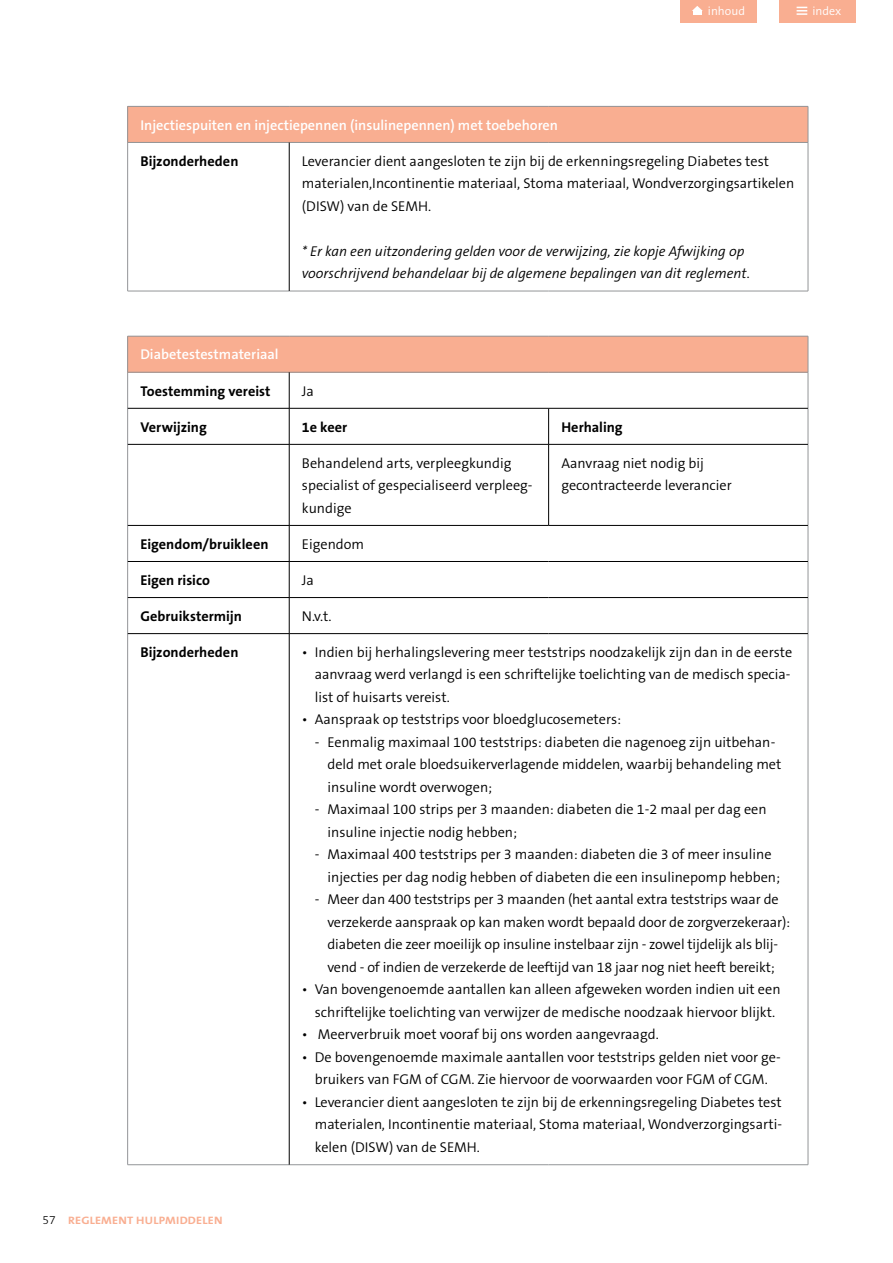
<style>
.page{position:relative;width:893px;height:1263px;background:#fff}
.page>*{position:absolute;margin:0;border:0;box-sizing:border-box;transform-origin:0 0}
.t1{font:300 14.25px/22.5px "The Sans B W4";color:#000}
.t2{font:italic 300 14.25px/22.5px "The Sans B W4";color:#000}
.t3{font:700 14.25px "The Sans B W7";letter-spacing:.005em;color:#000}
.t4{font:600 14.25px "The Sans B W6";color:#fff}
.t5{font:300 12px "The Sans B W4";color:#fff}
.t6{font:700 10.8px "The Sans B W7";letter-spacing:.015em;color:#f9ae91;scale:1.13 1}
.s1{font-family:"The Sans B W3";font-weight:300;font-size:12px;color:#000}
</style>
<div class="page">
<div style="left:680px;top:0;width:76px;height:23px;background:#f9ae91"></div>
<svg style="left:692px;top:6px;width:11px;height:5px"></svg>
<div style="left:693px;top:10px;width:8px;height:5px;background:#fff"></div>
<div style="left:780px;top:0;width:76px;height:23px;background:#f9ae91"></div>
<svg style="left:797px;top:7px;width:10px;height:8px"></svg>
<div style="left:128px;top:106px;width:680px;height:36px;background:#f9ae91"></div>
<hr style="left:128px;top:106px;width:161px;height:1px;background:#939598">
<hr style="left:127px;top:106px;width:1px;height:36px;background:#939598">
<hr style="left:289px;top:106px;width:260px;height:1px;background:#939598">
<hr style="left:549px;top:106px;width:259px;height:1px;background:#939598">
<hr style="left:808px;top:106px;width:1px;height:36px;background:#939598">
<hr style="left:128px;top:142px;width:161px;height:1px;background:#939598">
<hr style="left:127px;top:143px;width:1px;height:148px;background:#939598">
<hr style="left:289px;top:142px;width:260px;height:1px;background:#939598">
<hr style="left:549px;top:142px;width:259px;height:1px;background:#939598">
<hr style="left:808px;top:143px;width:1px;height:148px;background:#939598">
<hr style="left:128px;top:291px;width:161px;height:1px;background:#939598">
<hr style="left:289px;top:291px;width:260px;height:1px;background:#939598">
<hr style="left:549px;top:291px;width:259px;height:1px;background:#939598">
<hr style="left:289px;top:143px;width:1px;height:148px;background:#000">
<div style="left:128px;top:336px;width:680px;height:36px;background:#f9ae91"></div>
<hr style="left:128px;top:336px;width:161px;height:1px;background:#939598">
<hr style="left:127px;top:336px;width:1px;height:36px;background:#939598">
<hr style="left:289px;top:336px;width:260px;height:1px;background:#939598">
<hr style="left:549px;top:336px;width:259px;height:1px;background:#939598">
<hr style="left:808px;top:336px;width:1px;height:36px;background:#939598">
<hr style="left:128px;top:372px;width:161px;height:1px;background:#939598">
<hr style="left:127px;top:372px;width:1px;height:36px;background:#939598">
<hr style="left:289px;top:372px;width:260px;height:1px;background:#939598">
<hr style="left:549px;top:372px;width:259px;height:1px;background:#939598">
<hr style="left:808px;top:372px;width:1px;height:36px;background:#939598">
<hr style="left:127px;top:408px;width:1px;height:36px;background:#939598">
<hr style="left:808px;top:408px;width:1px;height:36px;background:#939598">
<hr style="left:127px;top:444px;width:1px;height:81px;background:#939598">
<hr style="left:808px;top:444px;width:1px;height:81px;background:#939598">
<hr style="left:127px;top:525px;width:1px;height:36px;background:#939598">
<hr style="left:808px;top:525px;width:1px;height:36px;background:#939598">
<hr style="left:127px;top:561px;width:1px;height:36px;background:#939598">
<hr style="left:808px;top:561px;width:1px;height:36px;background:#939598">
<hr style="left:127px;top:597px;width:1px;height:37px;background:#939598">
<hr style="left:808px;top:597px;width:1px;height:37px;background:#939598">
<hr style="left:127px;top:634px;width:1px;height:531px;background:#939598">
<hr style="left:808px;top:634px;width:1px;height:531px;background:#939598">
<hr style="left:128px;top:1164px;width:161px;height:1px;background:#939598">
<hr style="left:289px;top:1164px;width:260px;height:1px;background:#939598">
<hr style="left:549px;top:1164px;width:259px;height:1px;background:#939598">
<hr style="left:289px;top:372px;width:1px;height:36px;background:#000">
<hr style="left:128px;top:408px;width:161px;height:1px;background:#000">
<hr style="left:289px;top:408px;width:260px;height:1px;background:#000">
<hr style="left:289px;top:408px;width:1px;height:36px;background:#000">
<hr style="left:549px;top:408px;width:259px;height:1px;background:#000">
<hr style="left:548px;top:408px;width:1px;height:36px;background:#000">
<hr style="left:128px;top:444px;width:161px;height:1px;background:#000">
<hr style="left:289px;top:444px;width:260px;height:1px;background:#000">
<hr style="left:289px;top:444px;width:1px;height:81px;background:#000">
<hr style="left:549px;top:444px;width:259px;height:1px;background:#000">
<hr style="left:548px;top:444px;width:1px;height:81px;background:#000">
<hr style="left:128px;top:525px;width:161px;height:1px;background:#000">
<hr style="left:289px;top:525px;width:260px;height:1px;background:#000">
<hr style="left:289px;top:525px;width:1px;height:36px;background:#000">
<hr style="left:549px;top:525px;width:259px;height:1px;background:#000">
<hr style="left:128px;top:561px;width:161px;height:1px;background:#000">
<hr style="left:289px;top:561px;width:260px;height:1px;background:#000">
<hr style="left:289px;top:561px;width:1px;height:36px;background:#000">
<hr style="left:549px;top:561px;width:259px;height:1px;background:#000">
<hr style="left:128px;top:597px;width:161px;height:1px;background:#000">
<hr style="left:289px;top:597px;width:260px;height:1px;background:#000">
<hr style="left:289px;top:598px;width:1px;height:35px;background:#000">
<hr style="left:549px;top:597px;width:259px;height:1px;background:#000">
<hr style="left:128px;top:633px;width:161px;height:1px;background:#000">
<hr style="left:289px;top:633px;width:260px;height:1px;background:#000">
<hr style="left:289px;top:634px;width:1px;height:531px;background:#000">
<hr style="left:549px;top:633px;width:259px;height:1px;background:#000">
<p class="t5" style="left:708px;top:3px;width:39px">inhoud</p>
<p class="t5" style="left:812px;top:3px;width:30px">index</p>
<p class="t4" style="left:140px;top:116px;width:419px">Injectiespuiten en injectiepennen (insulinepennen) met toebehoren</p>
<p class="t3" style="left:140px;top:152px;width:100px">Bijzonderheden</p>
<p class="t1" style="left:302px;top:150px;width:494px">Leverancier dient aangesloten te zijn bij de erkenningsregeling Diabetes test materialen,Incontinentie materiaal, Stoma materiaal, Wondverzorgingsartikelen (DISW) van de SEMH.</p>
<p class="t2" style="left:302px;top:240px;width:450px">* Er kan een uitzondering gelden voor de verwijzing, zie kopje Afwijking op voorschrijvend behandelaar bij de algemene bepalingen van dit reglement.</p>
<p class="t4" style="left:140px;top:345px;width:140px">Diabetestestmateriaal</p>
<p class="t3" style="left:140px;top:382px;width:132px">Toestemming vereist</p>
<p class="t1" style="left:302px;top:380px;width:14px">Ja</p>
<p class="t3" style="left:140px;top:418px;width:68px">Verwijzing</p>
<p class="t3" style="left:302px;top:418px;width:47px">1e keer</p>
<p class="t3" style="left:561px;top:418px;width:63px">Herhaling</p>
<p class="t1" style="left:302px;top:452px;width:232px">Behandelend arts, verpleegkundig specialist of gespecialiseerd verpleeg&shy;kundige</p>
<p class="t1" style="left:561px;top:452px;width:172px">Aanvraag niet nodig bij gecontracteerde leverancier</p>
<p class="t3" style="left:140px;top:535px;width:130px">Eigendom/bruikleen</p>
<p class="t1" style="left:302px;top:533px;width:64px">Eigendom</p>
<p class="t3" style="left:140px;top:571px;width:71px">Eigen risico</p>
<p class="t1" style="left:302px;top:569px;width:14px">Ja</p>
<p class="t3" style="left:140px;top:607px;width:103px">Gebruikstermijn</p>
<p class="t1" style="left:302px;top:605px;width:31px">N.v.t.</p>
<p class="t3" style="left:140px;top:643px;width:100px">Bijzonderheden</p>
<p class="t1" style="left:315px;top:641px;width:479px;text-align:justify;text-indent:-13px">• Indien bij herhalingslevering meer teststrips noodzakelijk zijn dan in de eerste aanvraag werd verlangd is een schriftelijke toelichting van de medisch specia&shy;list of huisarts vereist.</p>
<p class="t1" style="left:302px;top:708px;width:321px">• Aanspraak op teststrips voor bloedglucosemeters:</p>
<p class="t1" style="left:327px;top:731px;width:455px;text-indent:-13px">- Eenmalig maximaal 100 teststrips: diabeten die nagenoeg zijn uitbehan&shy;deld met orale bloedsuikerverlagende middelen, waarbij behandeling met insuline wordt overwogen;</p>
<p class="t1" style="left:327px;top:798px;width:441px;text-indent:-13px">- Maximaal 100 strips per 3 maanden: diabeten die 1-2 maal per dag een insuline injectie nodig hebben;</p>
<p class="t1" style="left:327px;top:843px;width:454px;text-indent:-13px">- Maximaal 400 teststrips per 3 maanden: diabeten die 3 of meer insuline injecties per dag nodig hebben of diabeten die een insulinepomp hebben;</p>
<p class="t1" style="left:327px;top:888px;width:464px;text-indent:-13px">- Meer dan 400 teststrips per 3 maanden (het aantal extra teststrips waar de verzekerde aanspraak op kan maken wordt bepaald door de zorgverzekeraar): diabeten die zeer moeilijk op insuline instelbaar zijn - zowel tijdelijk als blij&shy;vend - of indien de verzekerde de leeftijd van 18 jaar nog niet heeft bereikt;</p>
<p class="t1" style="left:302px;top:978px;width:480px;text-align:center">• Van bovengenoemde aantallen kan alleen afgeweken worden indien uit een schriftelijke toelichting van verwijzer de medische noodzaak hiervoor blijkt.</p>
<p class="t1" style="left:302px;top:1023px;width:358px">• Meerverbruik moet vooraf bij ons worden aangevraagd.</p>
<p class="t1" style="left:302px;top:1046px;width:480px;text-align:center">• De bovengenoemde maximale aantallen voor teststrips gelden niet voor ge&shy;bruikers van FGM of CGM. Zie hiervoor de voorwaarden voor FGM of CGM.</p>
<p class="t1" style="left:315px;top:1091px;width:469px;text-align:justify;text-indent:-13px">• Leverancier dient aangesloten te zijn bij de erkenningsregeling Diabetes test materialen, Incontinentie materiaal, Stoma materiaal, Wondverzorgingsarti&shy;kelen (DISW) van de SEMH.</p>
<p class="t6" style="left:43px;top:1213px;width:161px"><span class="s1">57</span> REGLEMENT HULPMIDDELEN</p>
</div>
